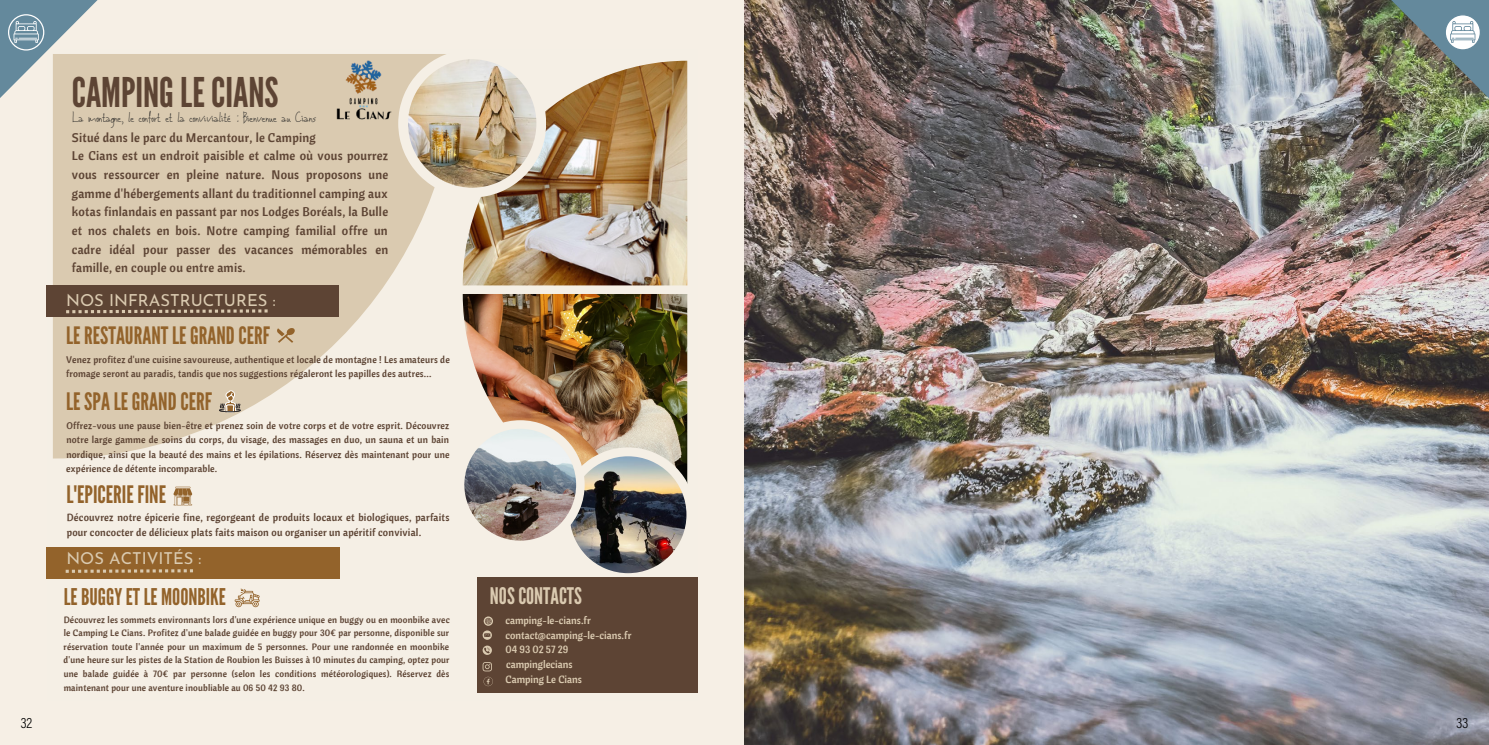
<style>
.page{position:relative;width:1489px;height:745px;background:#fff}
.page>*{position:absolute;margin:0;border:0;box-sizing:border-box;transform-origin:0 0}
.t1{font:40.88px "League Gothic";color:#5d4434}
.t2{font:24px "League Gothic";color:#93632b}
.t3{font:23px "League Gothic";color:#93632b}
.t4{font:22.75px "League Gothic";color:#dacab0}
.t5{font:16.62px "Josefin Sans";color:#dacab0}
.t6{font:16.5px "Josefin Sans";color:#dacab0}
.t7{font:16px "Aka Acid GR Real Adult";color:#262524}
.t8{font:300 15px "Acumin Pro Cond";color:#000}
.t9{font:12.5px/18.6px "Cantora One";letter-spacing:.02em;color:#5d4434}
.t10{font:10.38px/14.9px "Cantora One";color:#dacab0}
.t11{font:10.25px/15.4px "Cantora One";letter-spacing:.02em;color:#5d4434}
.t12{font:9.5px/14.2px "Cantora One";letter-spacing:.02em;color:#5d4434}
.t13{font:9.12px/13.6px "Cantora One";letter-spacing:.02em;color:#5d4434;text-align:justify}
</style>
<div class="page">
<div style="left:0;top:0;width:744px;height:744px;background:#f6efe5"></div>
<div style="left:47px;top:49px;width:650px;height:651px;background:#f5efe5"></div>
<svg style="left:53px;top:54px;width:378px;height:404px;fill:#dacab0"></svg>
<img style="left:462px;top:61px;width:225px;height:224px">
<img style="left:462px;top:294px;width:225px;height:126px">
<img style="left:501px;top:420px;width:187px;height:154px">
<img style="left:464px;top:428px;width:112px;height:112px">
<div style="left:477px;top:576px;width:220px;height:115px;background:#5d4434"></div>
<svg style="left:482px;top:616px;width:11px;height:23px"></svg>
<svg style="left:482px;top:645px;width:10px;height:9px"></svg>
<svg style="left:482px;top:662px;width:11px;height:23px"></svg>
<svg style="left:398px;top:54px;width:148px;height:143px"></svg>
<img style="left:408px;top:59px;width:128px;height:128px">
<img style="left:323px;top:54px;width:81px;height:72px">
<div style="left:47px;top:285px;width:292px;height:32px;background:#5d4434"></div>
<svg style="left:66px;top:309px;width:201px;height:4px"></svg>
<svg style="left:277px;top:327px;width:18px;height:15px"></svg>
<svg style="left:219px;top:390px;width:22px;height:22px"></svg>
<svg style="left:173px;top:486px;width:19px;height:19px"></svg>
<div style="left:47px;top:547px;width:293px;height:32px;background:#93632b"></div>
<svg style="left:66px;top:569px;width:127px;height:3px"></svg>
<svg style="left:235px;top:588px;width:24px;height:18px"></svg>
<img style="left:744px;top:0;width:744px;height:744px">
<svg style="left:0;top:0;width:115px;height:116px;background:#bdc2bd"></svg>
<div style="left:8px;top:14px;width:36px;height:37px;border:1px solid #fff;border-radius:50%"></div>
<img style="left:1373px;top:0;width:115px;height:116px">
<div style="left:1444px;top:14px;width:36px;height:37px;border:1px solid #64899c;border-radius:50%"></div>
<h1 class="t1" style="left:72px;top:68px;width:208px">CAMPINGLECIANS</h1>
<h3 class="t7" style="left:72px;top:109px;width:246px">La montagne, le confort et la convivialité : Bienvenue au Cians</h3>
<p class="t9" style="left:72px;top:127px;width:318px">Situé dans le parc du Mercantour, le Camping<br>Le Cians est un endroit paisible et calme où vous pourrez vous ressourcer en pleine nature. Nous proposons une gamme d'hébergements allant du traditionnel camping aux kotas finlandais en passant par nos Lodges Boréals, la Bulle et nos chalets en bois. Notre camping familial offre un cadre idéal pour passer des vacances mémorables en famille, en couple ou entre amis.</p>
<h3 class="t5" style="left:66px;top:286px;width:211px">NOS INFRASTRUCTURES :</h3>
<h2 class="t2" style="left:66px;top:321px;width:205px">LERESTAURANTLEGRANDCERF</h2>
<p class="t12" style="left:66px;top:352px;width:385px">Venez profitez d'une cuisine savoureuse, authentique et locale de montagne ! Les amateurs de fromage seront au paradis, tandis que nos suggestions régaleront les papilles des autres...</p>
<h2 class="t2" style="left:66px;top:387px;width:147px">LESPALEGRANDCERF</h2>
<p class="t12" style="left:66px;top:418px;width:385px;text-align:justify">Offrez-vous une pause bien-être et prenez soin de votre corps et de votre esprit. Découvrez notre large gamme de soins du corps, du visage, des massages en duo, un sauna et un bain nordique, ainsi que la beauté des mains et les épilations. Réservez dès maintenant pour une expérience de détente incomparable.</p>
<h2 class="t2" style="left:66px;top:480px;width:101px">L'EPICERIEFINE</h2>
<p class="t11" style="left:67px;top:508px;width:384px">Découvrez notre épicerie fine, regorgeant de produits locaux et biologiques, parfaits pour concocter de délicieux plats faits maison ou organiser un apéritif convivial.</p>
<h3 class="t6" style="left:66px;top:544px;width:137px">NOS ACTIVITÉS :</h3>
<h3 class="t3" style="left:64px;top:582px;width:164px">LEBUGGYETLEMOONBIKE</h3>
<p class="t13" style="left:64px;top:612px;width:387px">Découvrez les sommets environnants lors d'une expérience unique en buggy ou en moonbike avec le Camping Le Cians. Profitez d'une balade guidée en buggy pour 30€ par personne, disponible sur réservation toute l'année pour un maximum de 5 personnes. Pour une randonnée en moonbike d'une heure sur les pistes de la Station de Roubion les Buisses à 10 minutes du camping, optez pour une balade guidée à 70€ par personne (selon les conditions météorologiques). Réservez dès maintenant pour une aventure inoubliable au 06 50 42 93 80.</p>
<h3 class="t4" style="left:490px;top:582px;width:93px">NOSCONTACTS</h3>
<p class="t10" style="left:505px;top:612px;width:127px">camping-le-cians.fr contact@camping-le-cians.fr<br>04 93 02 57 29 campinglecians<br>Camping Le Cians</p>
<h3 class="t8" style="left:21px;top:712px;width:13px">32</h3>
<h3 class="t8" style="left:1456px;top:712px;width:13px">33</h3>
</div>
